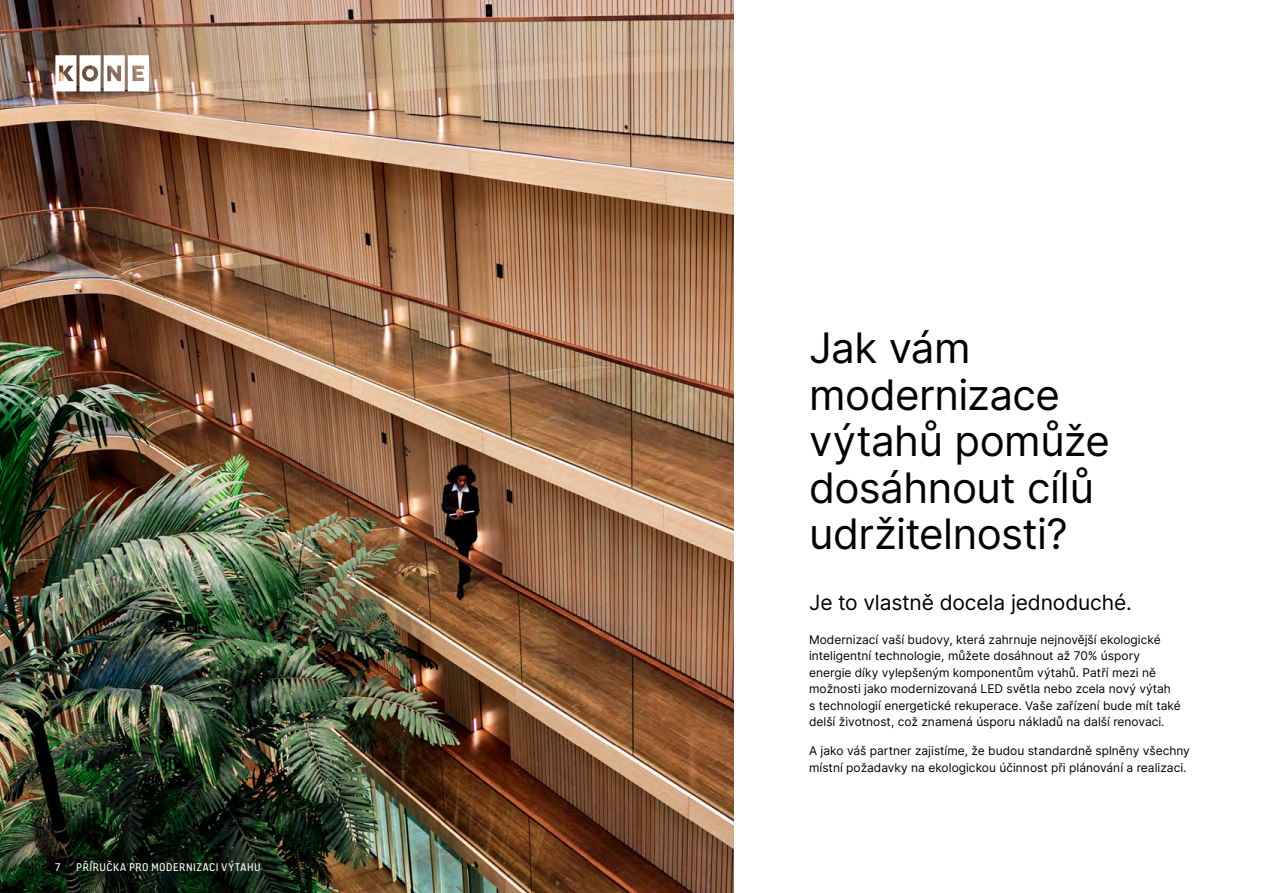
<style>
.page{position:relative;width:1263px;height:893px;background:#fff}
.page>*{position:absolute;margin:0;border:0;box-sizing:border-box;transform-origin:0 0}
.Headline_1{font:42px/46.5px "Inter";letter-spacing:-.01em;color:#000}
.Headline_2{font:21px "Inter";letter-spacing:-.005em;color:#000}
.CZ_Bodycopy__first_paragraph{font:12px/16.5px "Inter";color:#000}
.t1{font:12px "KONE Information v 13";letter-spacing:.045em;color:#fff}
</style>
<div class="page">
<img style="left:0;top:0;width:733px;height:893px">
<svg style="left:55px;top:55px;width:94px;height:36px"></svg>
<p class="t1" style="left:55px;top:859px;width:7px">7</p>
<p class="t1" style="left:76px;top:859px;width:186px">PŘÍRUČKA PRO MODERNIZACI VÝTAHU</p>
<p class="Headline_1" style="left:809px;top:324px;width:302px">Jak vám modernizace výtahů pomůže dosáhnout cílů udržitelnosti?</p>
<p class="Headline_2" style="left:809px;top:587px;width:324px">Je to vlastně docela jednoduché.</p>
<p class="CZ_Bodycopy__first_paragraph" style="left:809px;top:631px;width:373px">Modernizací vaší budovy, která zahrnuje nejnovější ekologické inteligentní technologie, můžete dosáhnout až 70% úspory energie díky vylepšeným komponentům výtahů. Patří mezi ně možnosti jako modernizovaná LED světla nebo zcela nový výtah<br>s technologií energetické rekuperace. Vaše zařízení bude mít také delší životnost, což znamená úsporu nákladů na další renovaci.</p>
<p class="CZ_Bodycopy__first_paragraph" style="left:809px;top:742px;width:382px">A jako váš partner zajistíme, že budou standardně splněny všechny místní požadavky na ekologickou účinnost při plánování a realizaci.</p>
</div>
